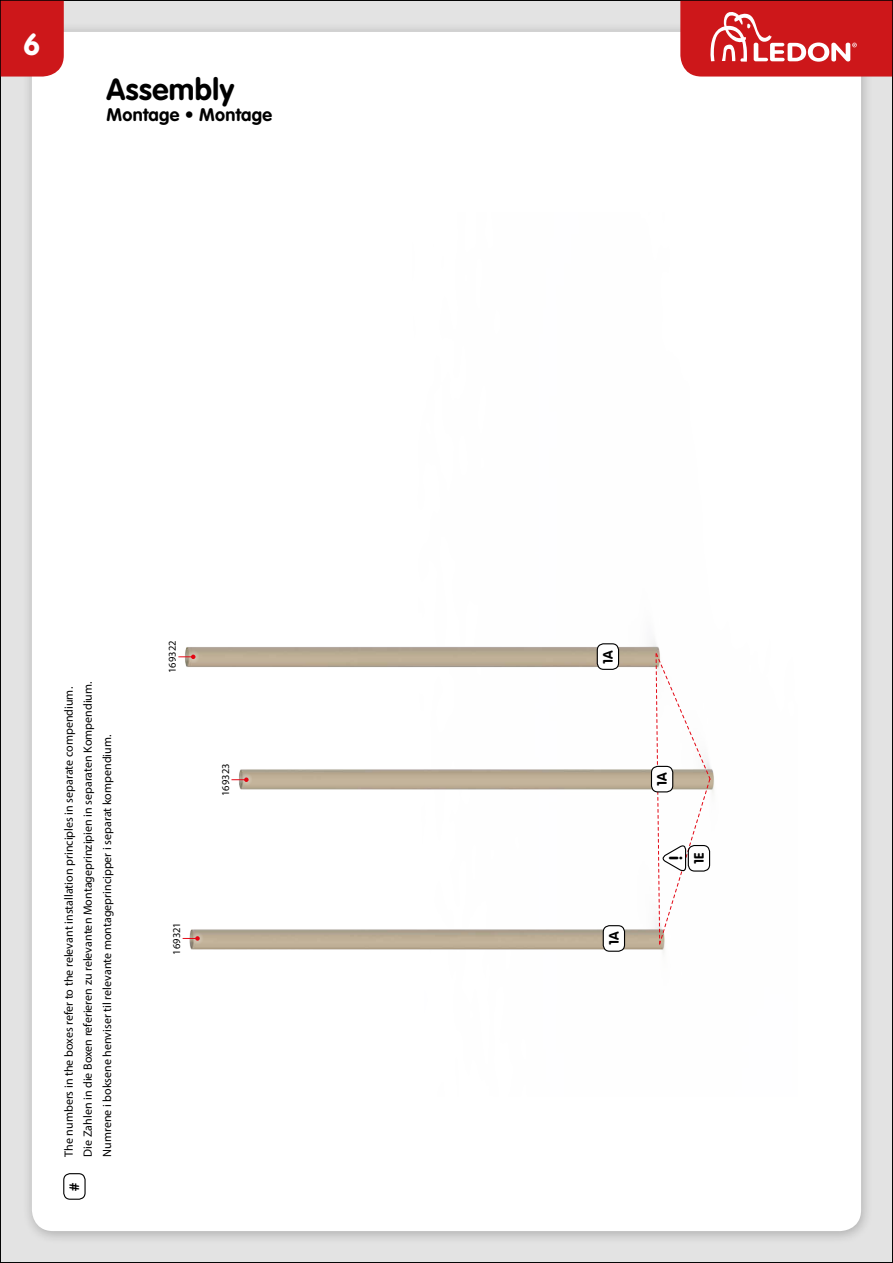
<style>
.page{position:relative;width:893px;height:1263px;background:#e3e3e3}
.page>*{position:absolute;margin:0;border:0;box-sizing:border-box;transform-origin:0 0}
.t1{font:700 30px "VAG Rounded Std";letter-spacing:.015em;color:#000}
.t2{font:700 30px "VAG Rounded Std";color:#fff}
.t3{font:700 18px "VAG Rounded Std";letter-spacing:.015em;color:#000}
.t4{font:700 13.5px "VAG Rounded Std";color:#000}
.t5{font:12px/19.2px "Myriad Pro";color:#000}
.t6{font:10.5px "Myriad Pro";color:#000}
</style>
<div class="page">
<div style="left:21px;top:22px;width:852px;height:1222px;background:#000;opacity:.25"></div>
<div style="left:34px;top:34px;width:825px;height:1195px;background:#fff;border-radius:19px"></div>
<img style="left:186px;top:641px;width:528px;height:312px">
<div style="left:179px;top:932px;width:25px;height:12px;background:#fff;opacity:.5"></div>
<svg style="left:190px;top:936px;width:10px;height:5px"></svg>
<div style="left:164px;top:915px;width:26px;height:47px;background:#fff"></div>
<div style="left:3px;top:3px;width:61px;height:74px;background:#cd171a"></div>
<svg style="left:680px;top:3px;width:210px;height:74px;background:#d33437"></svg>
<div style="left:651px;top:766px;width:22px;height:26px;background:#fff;border-radius:6px"></div>
<div style="left:651px;top:766px;width:22px;height:26px;border:1px solid #000;border-radius:6px"></div>
<svg style="left:656px;top:653px;width:55px;height:291px"></svg>
<div style="left:63px;top:1173px;width:23px;height:27px;border:1px solid #000;border-radius:6px"></div>
<div style="left:174px;top:650px;width:25px;height:13px;background:#fff;opacity:.5"></div>
<svg style="left:186px;top:654px;width:10px;height:5px"></svg>
<div style="left:160px;top:632px;width:26px;height:48px;background:#fff"></div>
<div style="left:228px;top:773px;width:24px;height:13px;background:#fff;opacity:.5"></div>
<svg style="left:238px;top:777px;width:11px;height:5px"></svg>
<div style="left:213px;top:755px;width:25px;height:48px;background:#fff"></div>
<div style="left:597px;top:644px;width:22px;height:25px;background:#fff;border-radius:6px"></div>
<div style="left:597px;top:643px;width:22px;height:27px;border:1px solid #000;border-radius:6px"></div>
<div style="left:603px;top:926px;width:21px;height:25px;background:#fff;border-radius:6px"></div>
<div style="left:603px;top:925px;width:22px;height:27px;border:1px solid #000;border-radius:6px"></div>
<h1 class="t2" style="left:23px;top:27px;width:19px">6</h1>
<h1 class="t1" style="left:107px;top:72px;width:129px">Assembly</h1>
<h2 class="t3" style="left:107px;top:104px;width:167px">Montage • Montage</h2>
<p class="t5" style="left:59px;top:1157px;width:477px;rotate:-90deg">The numbers in the boxes refer to the relevant installation principles in separate compendium.<br>Die Zahlen in die Boxen referieren zu relevanten Montageprinzipien in separaten Kompendium.<br>Numrene i boksene henviser til relevante montageprincipper i separat kompendium.</p>
<p class="t4" style="left:67px;top:1191px;width:10px;rotate:-90deg">#</p>
<p class="t6" style="left:166px;top:673px;width:34px;rotate:-90deg">169322</p>
<p class="t6" style="left:219px;top:796px;width:34px;rotate:-90deg">169323</p>
<p class="t6" style="left:170px;top:954px;width:34px;rotate:-90deg">169321</p>
<p class="t4" style="left:600px;top:663px;width:15px;rotate:-90deg">1A</p>
<p class="t4" style="left:606px;top:945px;width:15px;rotate:-90deg">1A</p>
<p class="t4" style="left:654px;top:786px;width:15px;rotate:-90deg">1A</p>
<h2 class="t3" style="left:665px;top:861px;width:8px;rotate:-90deg">!</h2>
<p class="t4" style="left:691px;top:864px;width:13px;rotate:-90deg">1E</p>
</div>
